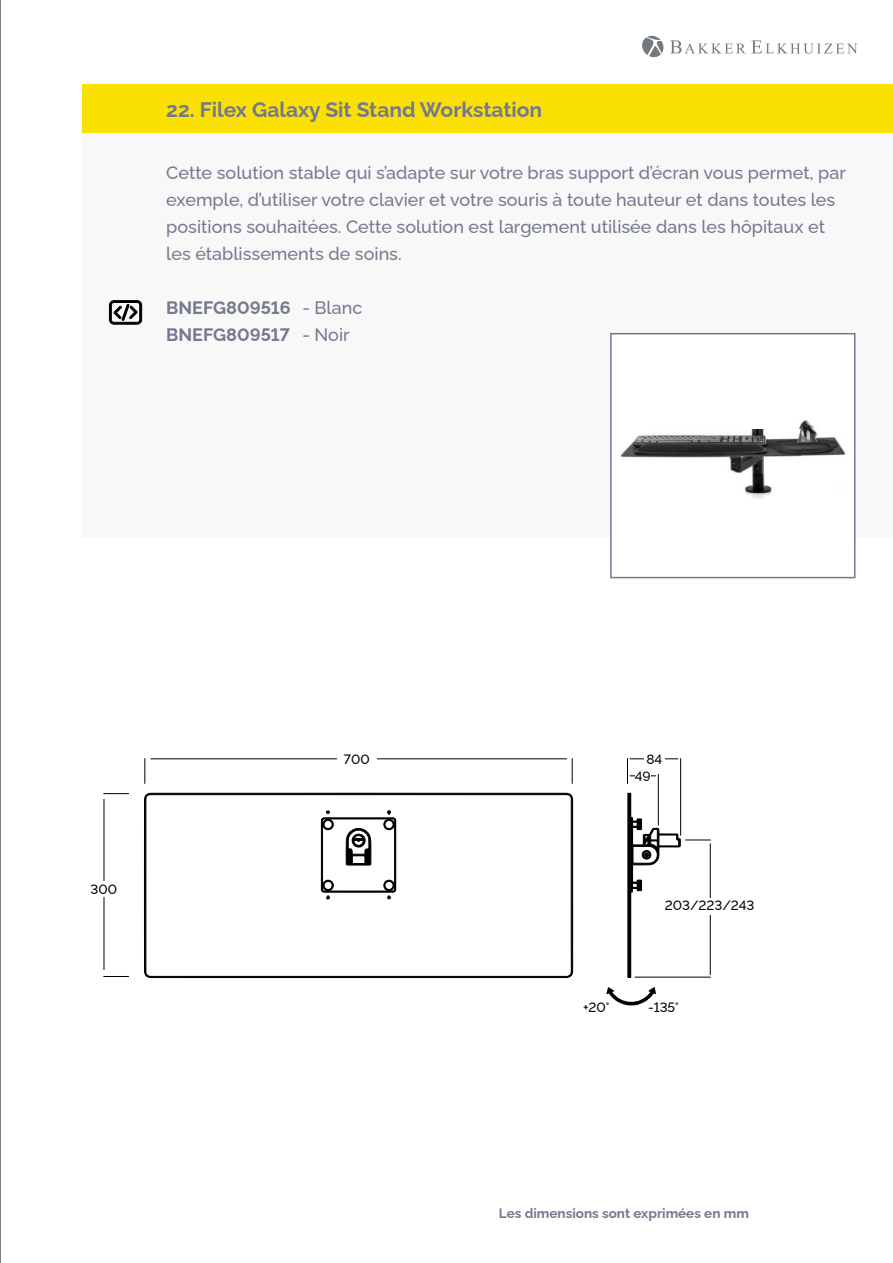
<style>
.page{position:relative;width:893px;height:1263px;background:#fff}
.page>*{position:absolute;margin:0;border:0;box-sizing:border-box;transform-origin:0 0}
.t1{font:700 21px "Raleway";color:#74798d}
.t2{font:500 18px/27px "Raleway";color:#74798d}
.t3{font:700 18px/27px "Raleway";color:#74798d}
.t4{font:500 13.5px/17px "Raleway";color:#000}
.t5{font:700 13.5px "Raleway";color:#74798d}
.s1{font-weight:500}
</style>
<div class="page">
<hr style="left:0;top:0;width:1px;height:1263px;background:#000">
<svg style="left:642px;top:35px;width:22px;height:23px"></svg>
<svg style="left:670px;top:40px;width:187px;height:14px"></svg>
<div style="left:82px;top:84px;width:811px;height:49px;background:#fbe101"></div>
<div style="left:82px;top:133px;width:811px;height:404px;background:#f8f8f9"></div>
<svg style="left:109px;top:300px;width:33px;height:25px"></svg>
<svg style="left:144px;top:792px;width:429px;height:186px"></svg>
<svg style="left:321px;top:810px;width:75px;height:90px"></svg>
<hr style="left:151px;top:758px;width:416px;height:1px;background:#000">
<svg style="left:144px;top:758px;width:1px;height:26px"></svg>
<div style="left:337px;top:751px;width:40px;height:15px;background:#fff"></div>
<svg style="left:572px;top:758px;width:1px;height:26px"></svg>
<hr style="left:104px;top:799px;width:1px;height:171px;background:#000">
<svg style="left:103px;top:976px;width:26px;height:1px"></svg>
<div style="left:84px;top:881px;width:40px;height:16px;background:#fff"></div>
<svg style="left:103px;top:793px;width:26px;height:1px"></svg>
<svg style="left:606px;top:987px;width:50px;height:19px"></svg>
<hr style="left:630px;top:758px;width:48px;height:1px;background:#000">
<hr style="left:680px;top:758px;width:1px;height:78px;background:#000">
<div style="left:644px;top:751px;width:21px;height:16px;background:#fff"></div>
<hr style="left:658px;top:774px;width:1px;height:51px;background:#000">
<svg style="left:627px;top:758px;width:29px;height:26px"></svg>
<div style="left:635px;top:768px;width:16px;height:13px;background:#fff"></div>
<svg style="left:627px;top:792px;width:84px;height:186px"></svg>
<div style="left:583px;top:999px;width:26px;height:13px;background:#fff"></div>
<div style="left:648px;top:999px;width:31px;height:13px;background:#fff"></div>
<div style="left:611px;top:334px;width:244px;height:244px;background:#fff"></div>
<img style="left:799px;top:420px;width:47px;height:37px">
<img style="left:620px;top:430px;width:180px;height:69px">
<div style="left:610px;top:333px;width:245px;height:245px;border:2px solid #74798d"></div>
<p class="t1" style="left:166px;top:93px;width:377px">22. Filex Galaxy Sit Stand Workstation</p>
<p class="t2" style="left:166px;top:157px;width:681px">Cette solution stable qui s’adapte sur votre bras support d’écran vous permet, par exemple, d’utiliser votre clavier et votre souris à toute hauteur et dans toutes les positions souhaitées. Cette solution est largement utilisée dans les hôpitaux et les établissements de soins.</p>
<p class="t3" style="left:166px;top:292px;width:198px">BNEFG809516 <span class="s1">- Blanc<br></span>BNEFG809517 <span class="s1">- Noir</span></p>
<p class="t4" style="left:91px;top:879px;width:28px">300</p>
<p class="t4" style="left:344px;top:749px;width:27px">700</p>
<p class="t4" style="left:635px;top:749px;width:29px;text-indent:12px">84<br>49</p>
<p class="t4" style="left:665px;top:896px;width:91px">203/223/243</p>
<p class="t4" style="left:583px;top:997px;width:28px">+20°</p>
<p class="t4" style="left:648px;top:997px;width:32px">-135°</p>
<p class="t5" style="left:499px;top:1203px;width:252px">Les dimensions sont exprimées en mm</p>
</div>
